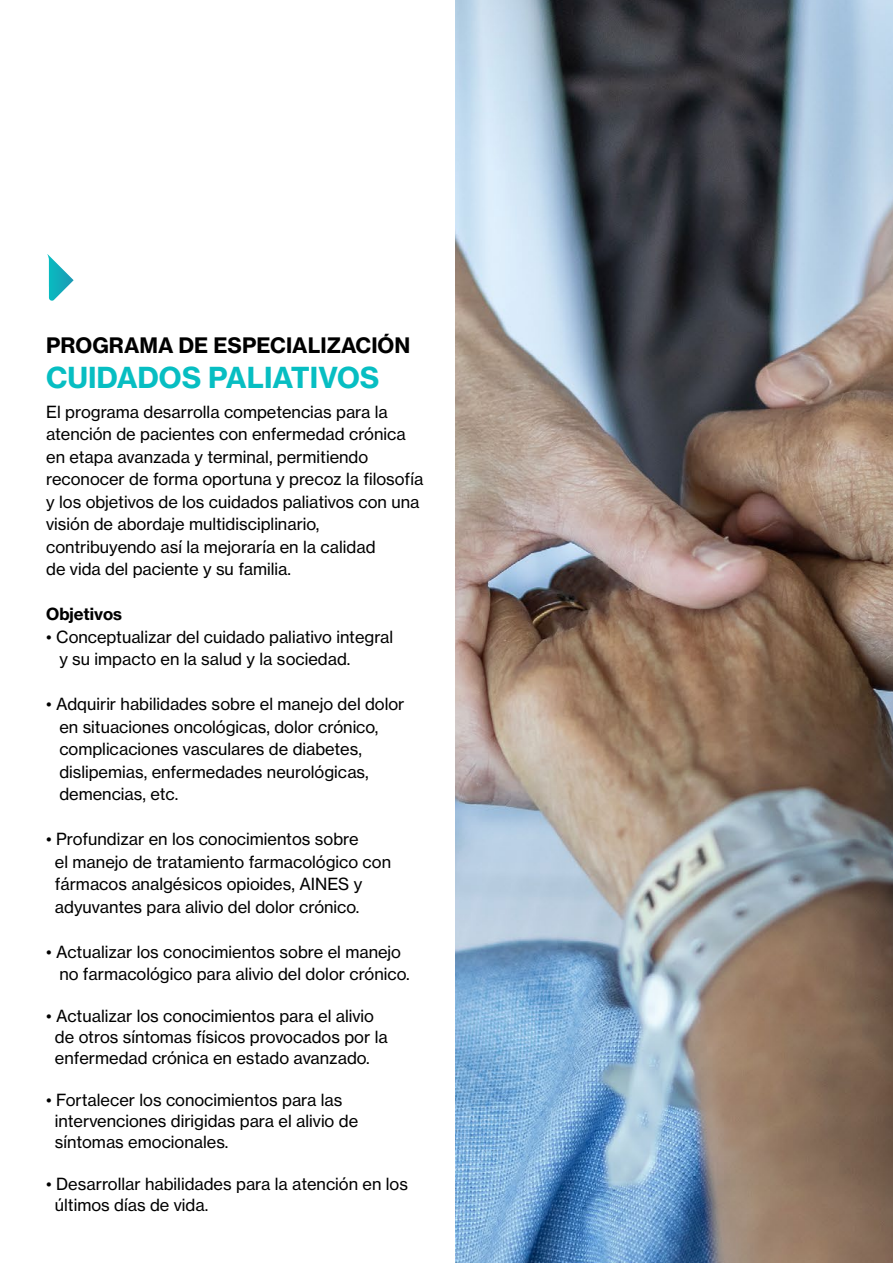
<style>
.page{position:relative;width:893px;height:1263px;background:#fff}
.page>*{position:absolute;margin:0;border:0;box-sizing:border-box;transform-origin:0 0}
.t1{font:28.5px "N Haas Grotesk TX Std 75 Bd";color:#07bec2}
.t2{font:21px "N Haas Grotesk TX Std 75 Bd";color:#000}
.t3{font:16.5px/22.5px "N Haas Grotesk TX Std 55 Rg";color:#000}
.t4{font:16.5px "N Haas Grotesk TX Std 75 Bd";color:#000}
</style>
<div class="page">
<img style="left:455px;top:0;width:438px;height:1263px">
<svg style="left:47px;top:254px;width:27px;height:47px"></svg>
<p class="t2" style="left:46px;top:332px;width:366px">PROGRAMA DE ESPECIALIZACIÓN</p>
<h1 class="t1" style="left:46px;top:359px;width:335px">CUIDADOS PALIATIVOS</h1>
<p class="t3" style="left:46px;top:400px;width:379px">El programa desarrolla competencias para la atención de pacientes con enfermedad crónica en etapa avanzada y terminal, permitiendo reconocer de forma oportuna y precoz la filosofía y los objetivos de los cuidados paliativos con una visión de abordaje multidisciplinario, contribuyendo así la mejoraría en la calidad<br>de vida del paciente y su familia.</p>
<p class="t4" style="left:46px;top:604px;width:77px">Objetivos</p>
<p class="t3" style="left:59px;top:625px;width:335px;text-indent:-13px">• Conceptualizar del cuidado paliativo integral y su impacto en la salud y la sociedad.</p>
<p class="t3" style="left:59px;top:693px;width:347px;text-indent:-13px">• Adquirir habilidades sobre el manejo del dolor en situaciones oncológicas, dolor crónico, complicaciones vasculares de diabetes, dislipemias, enfermedades neurológicas, demencias, etc.</p>
<p class="t3" style="left:55px;top:828px;width:338px;text-indent:-9px">• Profundizar en los conocimientos sobre<br>el manejo de tratamiento farmacológico con fármacos analgésicos opioides, AINES y adyuvantes para alivio del dolor crónico.</p>
<p class="t3" style="left:59px;top:940px;width:352px;text-indent:-13px">• Actualizar los conocimientos sobre el manejo no farmacológico para alivio del dolor crónico.</p>
<p class="t3" style="left:55px;top:1006px;width:334px;line-height:21px;text-indent:-9px">• Actualizar los conocimientos para el alivio de otros síntomas físicos provocados por la enfermedad crónica en estado avanzado.</p>
<p class="t3" style="left:55px;top:1090px;width:305px;line-height:21px;text-indent:-9px">• Fortalecer los conocimientos para las intervenciones dirigidas para el alivio de síntomas emocionales.</p>
<p class="t3" style="left:55px;top:1174px;width:355px;line-height:21px;text-indent:-9px">• Desarrollar habilidades para la atención en los últimos días de vida.</p>
</div>
